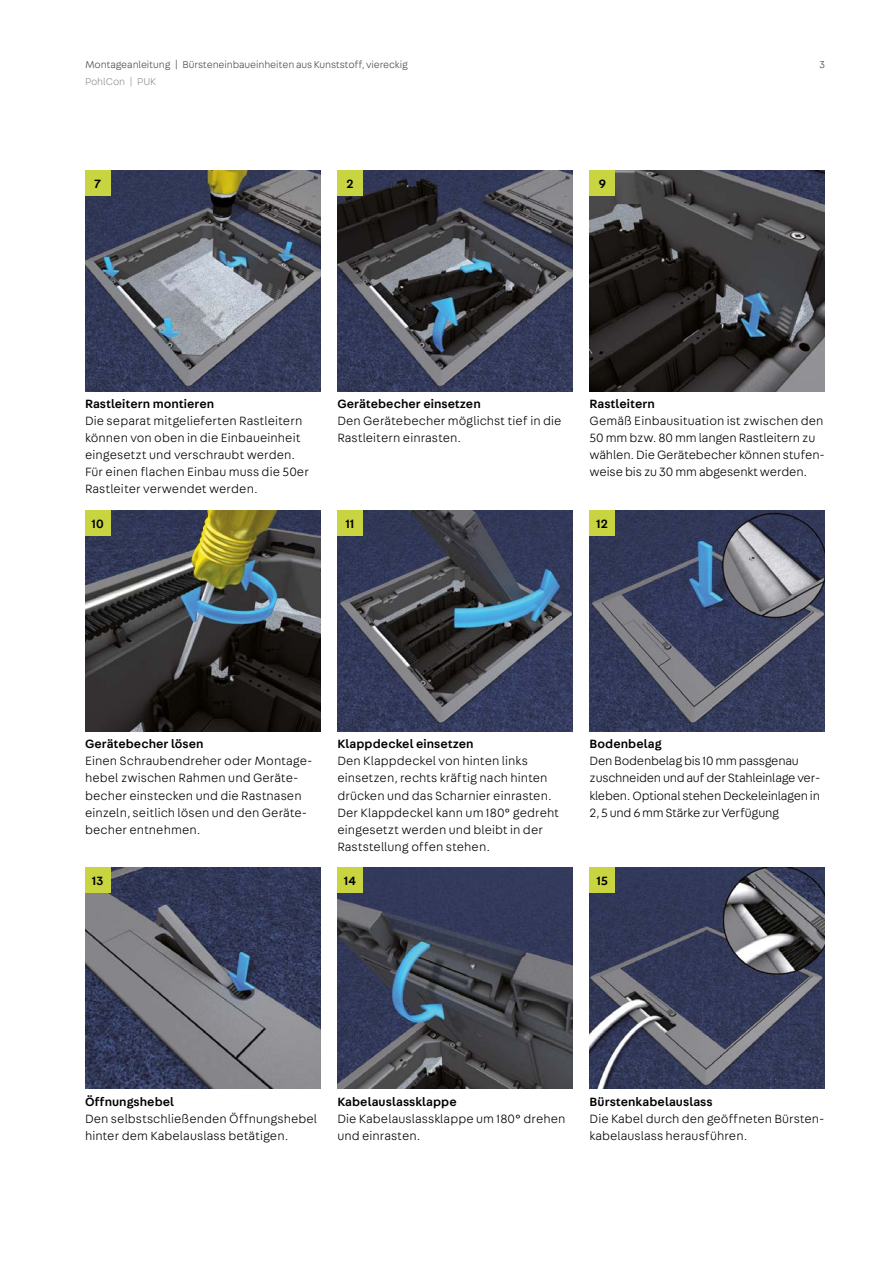
<style>
.page{position:relative;width:893px;height:1263px;background:#fff}
.page>*{position:absolute;margin:0;border:0;box-sizing:border-box;transform-origin:0 0}
.t1{font:300 12.75px/17px "Fabriga";letter-spacing:.005em;color:#000}
.t2{font:500 12.75px "Fabriga";letter-spacing:.005em;color:#000}
.t3{font:300 12.75px/17px "Fabriga";letter-spacing:-.02em;color:#000}
.t4{font:300 10.5px "Fabriga";letter-spacing:-.01em;color:#4a4a49}
.t5{font:300 10.5px "Fabriga";letter-spacing:-.01em;color:#929292}
</style>
<div class="page">
<img style="left:590px;top:510px;width:235px;height:221px">
<img style="left:590px;top:170px;width:235px;height:221px">
<img style="left:590px;top:867px;width:235px;height:222px">
<img style="left:337px;top:510px;width:236px;height:221px">
<img style="left:337px;top:170px;width:236px;height:221px">
<img style="left:337px;top:867px;width:236px;height:222px">
<img style="left:85px;top:510px;width:235px;height:221px">
<img style="left:85px;top:170px;width:235px;height:221px">
<img style="left:85px;top:867px;width:235px;height:222px">
<div style="left:85px;top:510px;width:26px;height:26px;background:#c8d540"></div>
<div style="left:85px;top:170px;width:26px;height:26px;background:#c8d540"></div>
<div style="left:85px;top:867px;width:26px;height:26px;background:#c8d540"></div>
<div style="left:337px;top:510px;width:26px;height:26px;background:#c8d540"></div>
<div style="left:337px;top:170px;width:26px;height:26px;background:#c8d540"></div>
<div style="left:337px;top:867px;width:26px;height:26px;background:#c8d540"></div>
<div style="left:590px;top:510px;width:25px;height:26px;background:#c8d540"></div>
<div style="left:590px;top:170px;width:25px;height:26px;background:#c8d540"></div>
<div style="left:590px;top:867px;width:25px;height:26px;background:#c8d540"></div>
<p class="t4" style="left:85px;top:58px;width:324px">Montageanleitung | Bürsteneinbaueinheiten aus Kunststoff, viereckig</p>
<p class="t4" style="left:819px;top:58px;width:7px">3</p>
<p class="t5" style="left:85px;top:75px;width:73px">PohlCon | PUK</p>
<p class="t2" style="left:94px;top:175px;width:8px">7</p>
<p class="t2" style="left:346px;top:175px;width:9px">2</p>
<p class="t2" style="left:599px;top:175px;width:9px">9</p>
<p class="t2" style="left:85px;top:395px;width:131px">Rastleitern montieren</p>
<p class="t1" style="left:85px;top:412px;width:225px">Die separat mitgelieferten Rastleitern können von oben in die Einbaueinheit eingesetzt und verschraubt werden.<br>Für einen flachen Einbau muss die 50er Rastleiter verwendet werden.</p>
<p class="t2" style="left:92px;top:515px;width:13px">10</p>
<p class="t2" style="left:337px;top:395px;width:145px">Gerätebecher einsetzen</p>
<p class="t1" style="left:337px;top:412px;width:226px">Den Gerätebecher möglichst tief in die<br>Rastleitern einrasten.</p>
<p class="t2" style="left:346px;top:515px;width:10px">11</p>
<p class="t2" style="left:590px;top:395px;width:67px">Rastleitern</p>
<p class="t1" style="left:590px;top:412px;width:237px">Gemäß Einbausituation ist zwischen den 50 mm bzw. 80 mm langen Rastleitern zu wählen. Die Gerätebecher können stufen&shy;weise bis zu 30 mm abgesenkt werden.</p>
<p class="t2" style="left:597px;top:515px;width:13px">12</p>
<p class="t2" style="left:85px;top:736px;width:120px">Gerätebecher lösen</p>
<p class="t1" style="left:85px;top:752px;width:229px">Einen Schraubendreher oder Montage&shy;hebel zwischen Rahmen und Geräte&shy;becher einstecken und die Rastnasen einzeln, seitlich lösen und den Geräte&shy;becher entnehmen.</p>
<p class="t2" style="left:92px;top:872px;width:13px">13</p>
<p class="t2" style="left:337px;top:736px;width:138px">Klappdeckel einsetzen</p>
<p class="t1" style="left:337px;top:752px;width:223px">Den Klappdeckel von hinten links einsetzen, rechts kräftig nach hinten drücken und das Scharnier einrasten.<br>Der Klappdeckel kann um 180° gedreht eingesetzt werden und bleibt in der Raststellung offen stehen.</p>
<p class="t2" style="left:344px;top:872px;width:13px">14</p>
<p class="t2" style="left:590px;top:736px;width:74px">Bodenbelag</p>
<p class="t3" style="left:590px;top:752px;width:232px">Den Bodenbelag bis 10 mm passgenau zuschneiden und auf der Stahleinlage ver&shy;kleben. Optional stehen Deckeleinlagen in 2, 5 und 6 mm Stärke zur Verfügung</p>
<p class="t2" style="left:597px;top:872px;width:13px">15</p>
<p class="t2" style="left:85px;top:1093px;width:91px">Öffnungshebel</p>
<p class="t1" style="left:85px;top:1110px;width:234px">Den selbstschließenden Öffnungshebel hinter dem Kabelauslass betätigen.</p>
<p class="t2" style="left:337px;top:1093px;width:121px">Kabelauslassklappe</p>
<p class="t1" style="left:337px;top:1110px;width:230px">Die Kabelauslassklappe um 180° drehen und einrasten.</p>
<p class="t2" style="left:590px;top:1093px;width:125px">Bürstenkabelauslass</p>
<p class="t1" style="left:590px;top:1110px;width:236px">Die Kabel durch den geöffneten Bürsten&shy;kabelauslass herausführen.</p>
</div>
